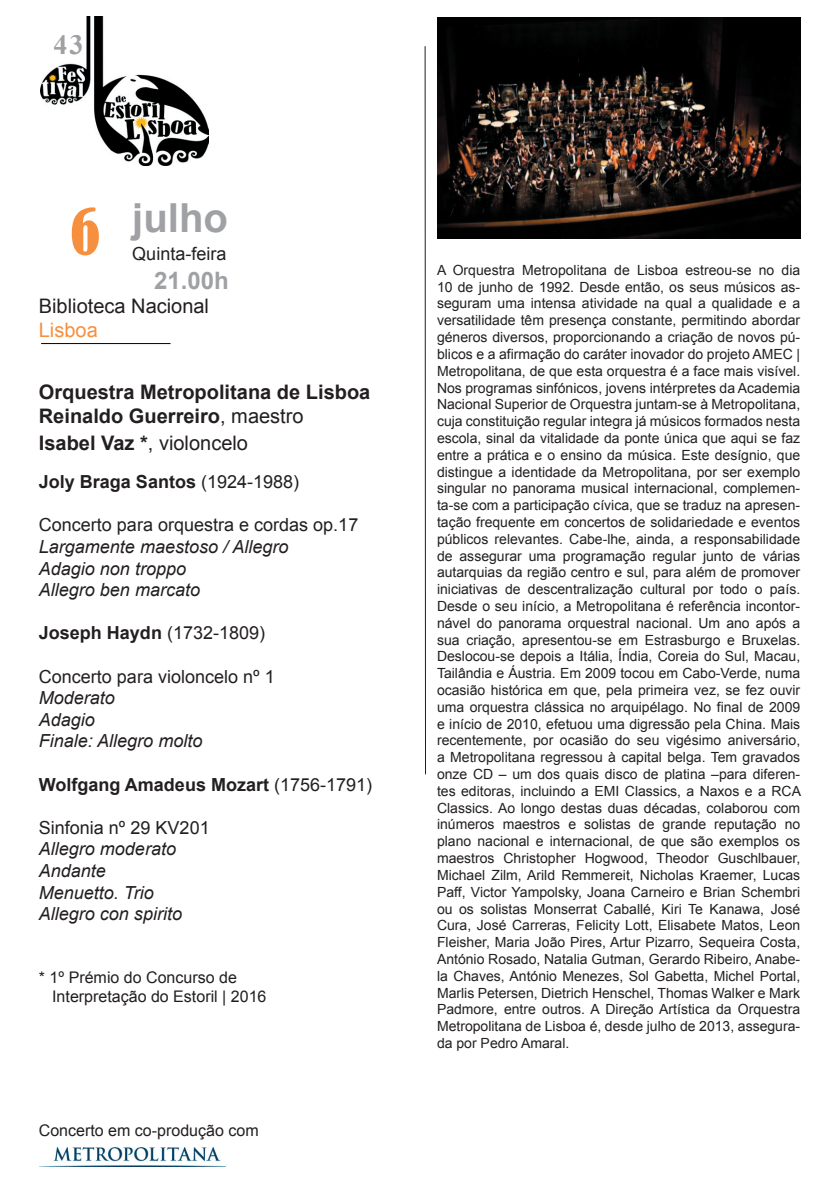
<style>
.page{position:relative;width:840px;height:1191px;background:#fff}
.page>*{position:absolute;margin:0;border:0;box-sizing:border-box;transform-origin:0 0}
.t1{font:condensed 60px "Bernard";color:#f6903f}
.t2{font:700 40px "Arial";color:#a0a1a5}
.t3{font:700 28px "Times New Roman";color:#a0a1a5}
.t4{font:700 24px "Arial";color:#a0a1a5}
.t5{font:700 20px/24px "Arial";color:#231f20}
.t6{font:20px "Arial";color:#231f20}
.t7{font:20px "Arial";color:#f6903f}
.t8{font:italic 18px/21.6px "Arial";color:#231f20}
.t9{font:18px "Arial";color:#231f20}
.t10{font:700 18px "Arial";color:#231f20}
.t11{font:16px/19.2px "Arial";color:#231f20}
.t12{font:14px/16.8px "Arial";color:#231f20;text-align:justify}
.s1{font-weight:400}
.s2{font-weight:700}
</style>
<div class="page">
<img style="left:41px;top:16px;width:167px;height:149px">
<svg style="left:48px;top:30px;width:39px;height:30px"></svg>
<hr style="left:424px;top:46px;width:2px;height:728px;background:#231f20">
<hr style="left:41px;top:343px;width:129px;height:1px;background:#000">
<img style="left:53px;top:1147px;width:168px;height:19px">
<img style="left:437px;top:17px;width:362px;height:222px">
<h3 class="t3" style="left:54px;top:25px;width:32px">43</h3>
<h1 class="t1" style="left:71px;top:197px;width:31px">6</h1>
<h2 class="t2" style="left:132px;top:191px;width:97px">julho</h2>
<p class="t9" style="left:132px;top:242px;width:96px">Quinta-feira</p>
<h3 class="t4" style="left:154px;top:264px;width:76px">21.00h</h3>
<h3 class="t6" style="left:39px;top:293px;width:172px">Biblioteca Nacional</h3>
<h3 class="t7" style="left:39px;top:317px;width:60px">Lisboa</h3>
<h3 class="t5" style="left:39px;top:381px;width:333px">Orquestra Metropolitana de Lisboa<br>Reinaldo Guerreiro<span class="s1">, maestro</span></h3>
<h3 class="t6" style="left:39px;top:429px;width:210px"><span class="s2">Isabel Vaz *</span>, violoncelo</h3>
<p class="t10" style="left:39px;top:470px;width:262px">Joly Braga Santos <span class="s1">(1924-1988)</span></p>
<p class="t9" style="left:39px;top:513px;width:321px">Concerto para orquestra e cordas op.17</p>
<p class="t8" style="left:39px;top:536px;width:251px">Largamente maestoso / Allegro<br>Adagio non troppo<br>Allegro ben marcato</p>
<p class="t10" style="left:39px;top:621px;width:228px">Joseph Haydn <span class="s1">(1732-1809)</span></p>
<p class="t9" style="left:39px;top:664px;width:237px">Concerto para violoncelo nº 1</p>
<p class="t8" style="left:39px;top:687px;width:165px">Moderato<br>Adagio<br>Finale: Allegro molto</p>
<p class="t10" style="left:39px;top:772px;width:335px">Wolfgang Amadeus Mozart <span class="s1">(1756-1791)</span></p>
<p class="t9" style="left:39px;top:815px;width:172px">Sinfonia nº 29 KV201</p>
<p class="t8" style="left:39px;top:838px;width:145px">Allegro moderato<br>Andante<br>Menuetto. Trio<br>Allegro con spirito</p>
<p class="t11" style="left:52px;top:967px;width:216px;text-indent:-13px">* 1º Prémio do Concurso de<br>Interpretação do Estoril | 2016</p>
<p class="t11" style="left:39px;top:1121px;width:221px">Concerto em co-produção com</p>
<p class="t12" style="left:437px;top:262px;width:365px">A Orquestra Metropolitana de Lisboa estreou-se no dia 10 de junho de 1992. Desde então, os seus músicos as&shy;seguram uma intensa atividade na qual a qualidade e a versatilidade têm presença constante, permitindo abordar géneros diversos, proporcionando a criação de novos pú&shy;blicos e a afirmação do caráter inovador do projeto AMEC | Metropolitana, de que esta orquestra é a face mais visível.<br>Nos programas sinfónicos, jovens intérpretes da Academia Nacional Superior de Orquestra juntam-se à Metropolitana, cuja constituição regular integra já músicos formados nesta escola, sinal da vitalidade da ponte única que aqui se faz entre a prática e o ensino da música. Este desígnio, que distingue a identidade da Metropolitana, por ser exemplo singular no panorama musical internacional, complemen&shy;ta-se com a participação cívica, que se traduz na apresen&shy;tação frequente em concertos de solidariedade e eventos públicos relevantes. Cabe-lhe, ainda, a responsabilidade de assegurar uma programação regular junto de várias autarquias da região centro e sul, para além de promover iniciativas de descentralização cultural por todo o país.<br>Desde o seu início, a Metropolitana é referência incontor&shy;nável do panorama orquestral nacional. Um ano após a sua criação, apresentou-se em Estrasburgo e Bruxelas.<br>Deslocou-se depois a Itália, Índia, Coreia do Sul, Macau, Tailândia e Áustria. Em 2009 tocou em Cabo-Verde, numa ocasião histórica em que, pela primeira vez, se fez ouvir uma orquestra clássica no arquipélago. No final de 2009 e início de 2010, efetuou uma digressão pela China. Mais recentemente, por ocasião do seu vigésimo aniversário, a Metropolitana regressou à capital belga. Tem gravados onze CD – um dos quais disco de platina –para diferen&shy;tes editoras, incluindo a EMI Classics, a Naxos e a RCA Classics. Ao longo destas duas décadas, colaborou com inúmeros maestros e solistas de grande reputação no plano nacional e internacional, de que são exemplos os maestros Christopher Hogwood, Theodor Guschlbauer, Michael Zilm, Arild Remmereit, Nicholas Kraemer, Lucas Paff, Victor Yampolsky, Joana Carneiro e Brian Schembri ou os solistas Monserrat Caballé, Kiri Te Kanawa, José Cura, José Carreras, Felicity Lott, Elisabete Matos, Leon Fleisher, Maria João Pires, Artur Pizarro, Sequeira Costa, António Rosado, Natalia Gutman, Gerardo Ribeiro, Anabe&shy;la Chaves, António Menezes, Sol Gabetta, Michel Portal, Marlis Petersen, Dietrich Henschel, Thomas Walker e Mark Padmore, entre outros. A Direção Artística da Orquestra Metropolitana de Lisboa é, desde julho de 2013, assegura&shy;da por Pedro Amaral.</p>
</div>
